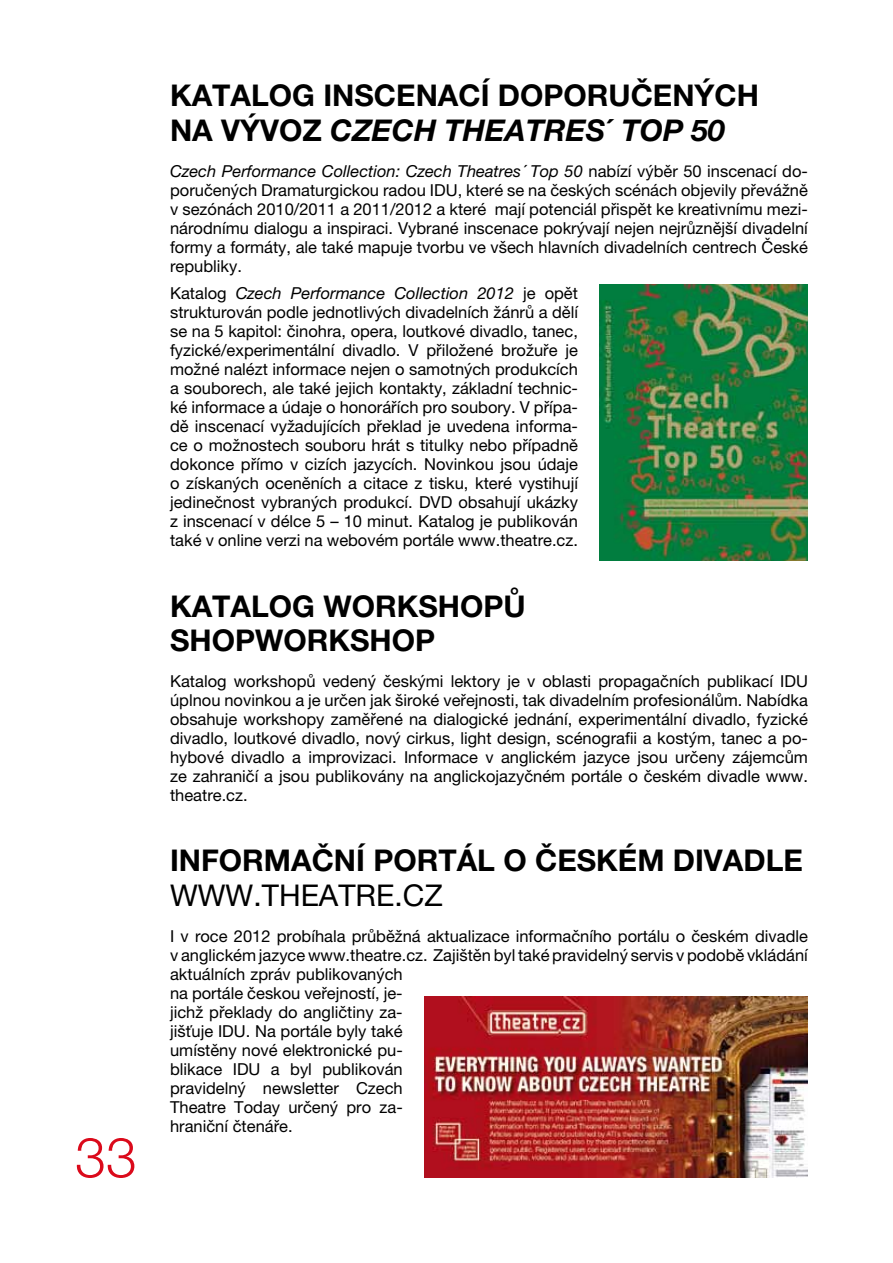
<style>
.page{position:relative;width:893px;height:1263px;background:#fff}
.page>*{position:absolute;margin:0;border:0;box-sizing:border-box;transform-origin:0 0}
.t1{font:300 55.5px "Helvetica Neue LT Pro";color:#db0a1b}
.t2{font:700 30px/34.5px "Helvetica Neue LT Pro";color:#000}
.t3{font:italic 700 30px/34.5px "Helvetica Neue LT Pro";color:#000}
.t4{font:30px "Helvetica Neue LT Pro";color:#000}
.t5{font:16.5px/18.9px "Helvetica Neue LT Pro";color:#000;text-align:justify}
.s1{font-style:normal}
.s2{font-style:italic}
</style>
<div class="page">
<img style="left:599px;top:285px;width:209px;height:276px">
<img style="left:424px;top:997px;width:384px;height:181px">
<h1 class="t1" style="left:75px;top:1123px;width:63px">33</h1>
<h2 class="t3" style="left:170px;top:78px;width:590px;text-indent:524px"><span class="s1">ÝCH<br>NA VÝVOZ</span> CZECH THEATRES<span class="s1">´</span> TOP 50</h2>
<p class="t5" style="left:170px;top:161px;width:639px"><span class="s2">Czech Performance Collection: Czech Theatres´ Top 50</span> nabízí výběr 50 inscenací do&shy;poručených Dramaturgickou radou IDU, které se na českých scénách objevily převážně v sezónách 2010/2011 a 2011/2012 a které mají potenciál přispět ke kreativnímu mezi&shy;národnímu dialogu a inspiraci. Vybrané inscenace pokrývají nejen nejrůznější divadelní formy a formáty, ale také mapuje tvorbu ve všech hlavních divadelních centrech České republiky.</p>
<p class="t5" style="left:170px;top:284px;width:409px">Katalog <span class="s2">Czech Performance Collection 2012</span> je opět strukturován podle jednotlivých divadelních žánrů a dělí se na 5 kapitol: činohra, opera, loutkové divadlo, tanec, fyzické/experimentální divadlo. V přiložené brožuře je možné nalézt informace nejen o samotných produkcích a souborech, ale také jejich kontakty, základní technic&shy;ké informace a údaje o honorářích pro soubory. V přípa&shy;dě inscenací vyžadujících překlad je uvedena informa&shy;ce o možnostech souboru hrát s titulky nebo případně dokonce přímo v cizích jazycích. Novinkou jsou údaje o získaných oceněních a citace z tisku, které vystihují jedinečnost vybraných produkcí. DVD obsahují ukázky z inscenací v délce 5 – 10 minut. Katalog je publikován také v online verzi na webovém portále www.theatre.cz.</p>
<h2 class="t2" style="left:170px;top:588px;width:357px">KATALOG WOR KSHOPŮ<br>SHOPWORKSHOP</h2>
<p class="t5" style="left:170px;top:671px;width:639px">Katalog workshopů vedený českými lektory je v oblasti propagačních publikací IDU úplnou novinkou a je určen jak široké veřejnosti, tak divadelním profesionálům. Nabídka obsahuje workshopy zaměřené na dialogické jednání, experimentální divadlo, fyzické divadlo, loutkové divadlo, nový cirkus, light design, scénografii a kostým, tanec a po&shy;hybové divadlo a improvizaci. Informace v anglickém jazyce jsou určeny zájemcům ze zahraničí a jsou publikovány na anglickojazyčném portále o českém divadle www. theatre.cz.</p>
<h2 class="t2" style="left:170px;top:78px;width:248px">KATALOG INSCENA</h2>
<h2 class="t2" style="left:458px;top:78px;width:194px">CÍ DOPORUČEN</h2>
<h2 class="t2" style="left:170px;top:843px;width:144px">IN FORMAČN</h2>
<h2 class="t2" style="left:356px;top:843px;width:445px">Í PORTÁL O ČESKÉM DIVADLE</h2>
<h2 class="t4" style="left:170px;top:877px;width:29px">www</h2>
<h2 class="t4" style="left:253px;top:877px;width:29px">.theatre</h2>
<h2 class="t4" style="left:395px;top:877px;width:29px">.cz</h2>
<p class="t5" style="left:170px;top:926px;width:639px;text-align:left">I v roce 2012 probíhala průběžná aktualizace informačního portálu o českém divadle v anglickém jazyce www.theatre.cz. Zajištěn byl také pravidelný servis v podobě vkládání aktuálních zpráv publikovaných<br>na portále českou veřejností, je-<br>jichž překlady do angličtiny za-<br>jišťuje IDU. Na portále byly také<br>umístěny nové elektronické pu-<br>blikace IDU a byl publikován<br>pravidelný newsletter Czech<br>Theatre Today určený pro za-<br>hraniční čtenáře.</p>
</div>
